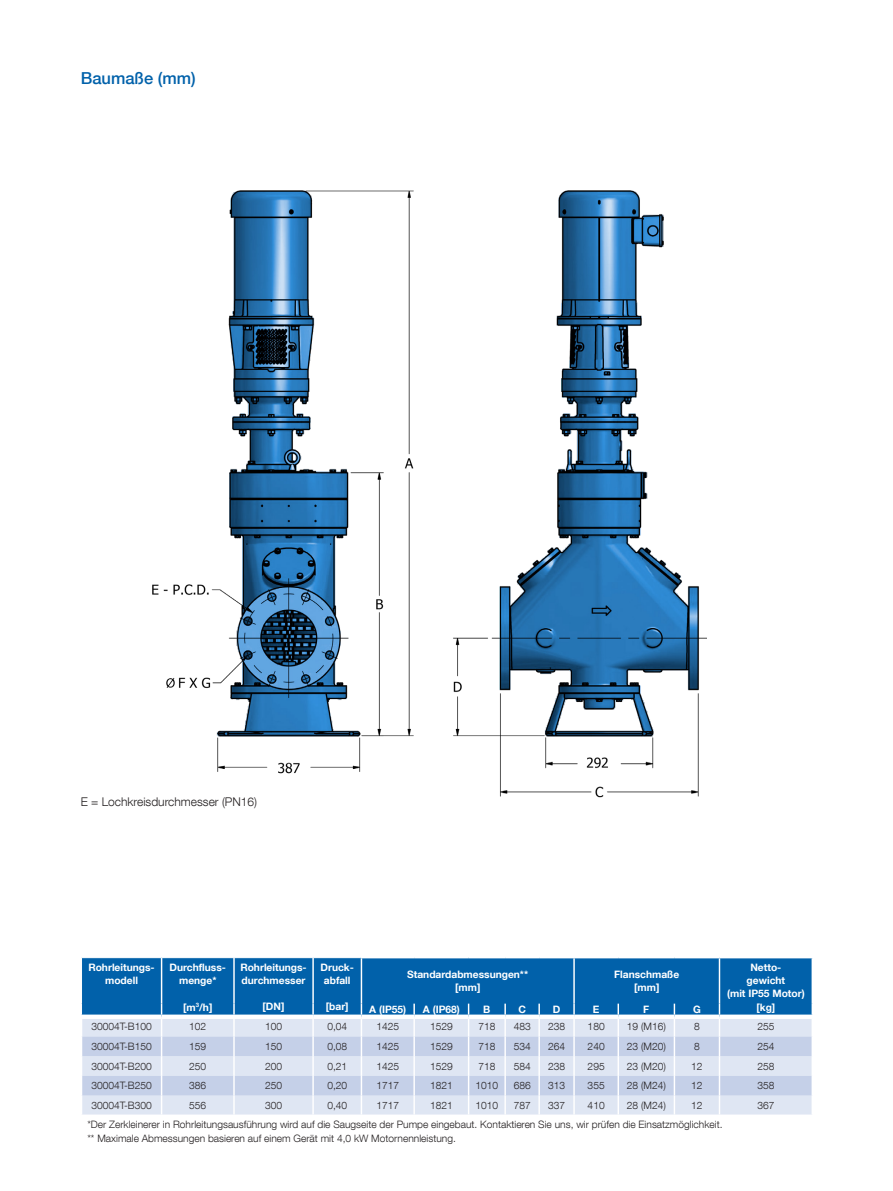
<style>
.page{position:relative;width:893px;height:1191px;background:#fff}
.page>*{position:absolute;margin:0;border:0;box-sizing:border-box;transform-origin:0 0}
.Subtitle{font:500 16.5px "Helvetica Neue LT Com";color:#0161aa}
.Table_text{font:300 12px "Helvetica Neue LT Com";color:#231f20}
.Table_text-2{font:300 10.2px/13.2px "Helvetica Neue LT Com";color:#231f20}
.Table_text-3{font:700 10.2px/13.2px "Helvetica Neue LT Com";color:#fff;text-align:center}
</style>
<div class="page">
<img style="left:152px;top:190px;width:555px;height:608px">
<div style="left:82px;top:958px;width:730px;height:56px;background:#0161aa"></div>
<div style="left:82px;top:1019px;width:730px;height:95px;background:#dfe6f3"></div>
<svg style="left:82px;top:1036px;width:730px;height:59px;fill:#c5d0e8"></svg>
<hr style="left:233px;top:1036px;width:2px;height:20px;background:#fff">
<hr style="left:312px;top:1036px;width:2px;height:20px;background:#fff">
<hr style="left:413px;top:1036px;width:2px;height:20px;background:#fff">
<hr style="left:504px;top:1036px;width:2px;height:20px;background:#fff">
<hr style="left:538px;top:1036px;width:2px;height:20px;background:#fff">
<hr style="left:573px;top:1036px;width:2px;height:20px;background:#fff">
<svg style="left:233px;top:1056px;width:2px;height:19px"></svg>
<svg style="left:312px;top:1056px;width:2px;height:19px"></svg>
<svg style="left:413px;top:1056px;width:2px;height:19px"></svg>
<svg style="left:504px;top:1056px;width:2px;height:19px"></svg>
<svg style="left:538px;top:1056px;width:2px;height:19px"></svg>
<svg style="left:573px;top:1056px;width:2px;height:19px"></svg>
<hr style="left:233px;top:1075px;width:2px;height:20px;background:#fff">
<hr style="left:312px;top:1075px;width:2px;height:20px;background:#fff">
<hr style="left:413px;top:1075px;width:2px;height:20px;background:#fff">
<hr style="left:504px;top:1075px;width:2px;height:20px;background:#fff">
<hr style="left:538px;top:1075px;width:2px;height:20px;background:#fff">
<hr style="left:573px;top:1075px;width:2px;height:20px;background:#fff">
<svg style="left:233px;top:1095px;width:2px;height:19px"></svg>
<svg style="left:312px;top:1095px;width:2px;height:19px"></svg>
<svg style="left:413px;top:1095px;width:2px;height:19px"></svg>
<svg style="left:504px;top:1095px;width:2px;height:19px"></svg>
<svg style="left:538px;top:1095px;width:2px;height:19px"></svg>
<svg style="left:573px;top:1095px;width:2px;height:19px"></svg>
<hr style="left:573px;top:958px;width:2px;height:45px;background:#fff">
<hr style="left:719px;top:958px;width:1px;height:45px;background:#fff">
<hr style="left:161px;top:958px;width:1px;height:45px;background:#fff">
<hr style="left:233px;top:958px;width:2px;height:45px;background:#fff">
<hr style="left:312px;top:958px;width:2px;height:45px;background:#fff">
<svg style="left:161px;top:1003px;width:1px;height:111px"></svg>
<svg style="left:233px;top:1003px;width:2px;height:33px"></svg>
<svg style="left:312px;top:1003px;width:2px;height:33px"></svg>
<hr style="left:361px;top:958px;width:1px;height:45px;background:#fff">
<svg style="left:361px;top:1003px;width:1px;height:111px"></svg>
<svg style="left:413px;top:1003px;width:2px;height:33px"></svg>
<svg style="left:468px;top:1003px;width:1px;height:111px"></svg>
<svg style="left:504px;top:1003px;width:2px;height:33px"></svg>
<svg style="left:538px;top:1003px;width:2px;height:33px"></svg>
<svg style="left:573px;top:1003px;width:2px;height:33px"></svg>
<svg style="left:618px;top:1003px;width:1px;height:111px"></svg>
<svg style="left:674px;top:1003px;width:1px;height:111px"></svg>
<svg style="left:719px;top:1003px;width:1px;height:111px"></svg>
<div style="left:361px;top:1014px;width:53px;height:5px;background:#fff"></div>
<div style="left:414px;top:1014px;width:55px;height:5px;background:#fff"></div>
<div style="left:469px;top:1014px;width:36px;height:5px;background:#fff"></div>
<div style="left:505px;top:1014px;width:34px;height:5px;background:#fff"></div>
<div style="left:539px;top:1014px;width:35px;height:5px;background:#fff"></div>
<div style="left:574px;top:1014px;width:44px;height:5px;background:#fff"></div>
<div style="left:618px;top:1014px;width:56px;height:5px;background:#fff"></div>
<div style="left:674px;top:1014px;width:45px;height:5px;background:#fff"></div>
<div style="left:719px;top:1014px;width:94px;height:5px;background:#fff"></div>
<p class="Subtitle" style="left:81px;top:68px;width:116px">Baumaße (mm)</p>
<p class="Table_text" style="left:81px;top:794px;width:178px">E = Lochkreisdurchmesser (PN16)</p>
<p class="Table_text-3" style="left:88px;top:960px;width:68px">Rohrleitungs-</p>
<p class="Table_text-3" style="left:105px;top:973px;width:34px">modell</p>
<p class="Table_text-3" style="left:170px;top:960px;width:58px">Durchfluss&shy;menge*</p>
<p class="Table_text-3" style="left:183px;top:1000px;width:31px">[m<sup>3</sup>/h]</p>
<p class="Table_text-3" style="left:240px;top:960px;width:68px">Rohrleitungs-</p>
<p class="Table_text-3" style="left:242px;top:973px;width:65px">durchmesser</p>
<p class="Table_text-3" style="left:263px;top:999px;width:23px">[DN]</p>
<p class="Table_text-3" style="left:321px;top:960px;width:35px">Druck&shy;abfall</p>
<p class="Table_text-3" style="left:326px;top:999px;width:24px">[bar]</p>
<p class="Table_text-3" style="left:407px;top:967px;width:123px">Standardabmessungen** [mm]</p>
<p class="Table_text-3" style="left:614px;top:967px;width:67px">Flanschmaße</p>
<p class="Table_text-3" style="left:634px;top:980px;width:27px">[mm]</p>
<p class="Table_text-3" style="left:750px;top:960px;width:33px">Netto-</p>
<p class="Table_text-3" style="left:727px;top:973px;width:79px">gewicht<br>(mit IP55 Motor)</p>
<p class="Table_text-3" style="left:369px;top:1002px;width:39px">A (IP55)</p>
<p class="Table_text-3" style="left:423px;top:1002px;width:39px">A (IP68)</p>
<p class="Table_text-3" style="left:483px;top:1002px;width:9px">B</p>
<p class="Table_text-3" style="left:518px;top:1002px;width:9px">C</p>
<p class="Table_text-3" style="left:553px;top:1002px;width:9px">D</p>
<p class="Table_text-3" style="left:593px;top:1002px;width:8px">E</p>
<p class="Table_text-3" style="left:643px;top:1002px;width:8px">F</p>
<p class="Table_text-3" style="left:693px;top:1002px;width:9px">G</p>
<p class="Table_text-3" style="left:756px;top:1000px;width:20px">[kg]</p>
<p class="Table_text-2" style="left:91px;top:1019px;width:62px">30004T-B100</p>
<p class="Table_text-2" style="left:189px;top:1019px;width:19px">102</p>
<p class="Table_text-2" style="left:265px;top:1019px;width:19px">100</p>
<p class="Table_text-2" style="left:327px;top:1019px;width:21px">0,04</p>
<p class="Table_text-2" style="left:376px;top:1019px;width:24px">1425</p>
<p class="Table_text-2" style="left:430px;top:1019px;width:24px">1529</p>
<p class="Table_text-2" style="left:478px;top:1019px;width:19px">718</p>
<p class="Table_text-2" style="left:514px;top:1019px;width:19px">483</p>
<p class="Table_text-2" style="left:548px;top:1019px;width:19px">238</p>
<p class="Table_text-2" style="left:588px;top:1019px;width:19px">180</p>
<p class="Table_text-2" style="left:627px;top:1019px;width:40px">19 (M16)</p>
<p class="Table_text-2" style="left:694px;top:1019px;width:7px">8</p>
<p class="Table_text-2" style="left:757px;top:1019px;width:19px">255</p>
<p class="Table_text-2" style="left:91px;top:1039px;width:62px">30004T-B150</p>
<p class="Table_text-2" style="left:189px;top:1039px;width:19px">159</p>
<p class="Table_text-2" style="left:265px;top:1039px;width:19px">150</p>
<p class="Table_text-2" style="left:327px;top:1039px;width:21px">0,08</p>
<p class="Table_text-2" style="left:376px;top:1039px;width:24px">1425</p>
<p class="Table_text-2" style="left:430px;top:1039px;width:24px">1529</p>
<p class="Table_text-2" style="left:478px;top:1039px;width:19px">718</p>
<p class="Table_text-2" style="left:514px;top:1039px;width:19px">534</p>
<p class="Table_text-2" style="left:548px;top:1039px;width:19px">264</p>
<p class="Table_text-2" style="left:588px;top:1039px;width:19px">240</p>
<p class="Table_text-2" style="left:627px;top:1039px;width:40px">23 (M20)</p>
<p class="Table_text-2" style="left:694px;top:1039px;width:7px">8</p>
<p class="Table_text-2" style="left:757px;top:1039px;width:19px">254</p>
<p class="Table_text-2" style="left:91px;top:1059px;width:62px">30004T-B200</p>
<p class="Table_text-2" style="left:189px;top:1059px;width:19px">250</p>
<p class="Table_text-2" style="left:265px;top:1059px;width:19px">200</p>
<p class="Table_text-2" style="left:327px;top:1059px;width:21px">0,21</p>
<p class="Table_text-2" style="left:376px;top:1059px;width:24px">1425</p>
<p class="Table_text-2" style="left:430px;top:1059px;width:24px">1529</p>
<p class="Table_text-2" style="left:478px;top:1059px;width:19px">718</p>
<p class="Table_text-2" style="left:514px;top:1059px;width:19px">584</p>
<p class="Table_text-2" style="left:548px;top:1059px;width:19px">238</p>
<p class="Table_text-2" style="left:588px;top:1059px;width:19px">295</p>
<p class="Table_text-2" style="left:627px;top:1059px;width:40px">23 (M20)</p>
<p class="Table_text-2" style="left:691px;top:1059px;width:13px">12</p>
<p class="Table_text-2" style="left:757px;top:1059px;width:19px">258</p>
<p class="Table_text-2" style="left:91px;top:1079px;width:62px">30004T-B250</p>
<p class="Table_text-2" style="left:189px;top:1079px;width:19px">386</p>
<p class="Table_text-2" style="left:265px;top:1079px;width:19px">250</p>
<p class="Table_text-2" style="left:327px;top:1079px;width:21px">0,20</p>
<p class="Table_text-2" style="left:376px;top:1079px;width:24px">1717</p>
<p class="Table_text-2" style="left:430px;top:1079px;width:24px">1821</p>
<p class="Table_text-2" style="left:475px;top:1079px;width:24px">1010</p>
<p class="Table_text-2" style="left:514px;top:1079px;width:19px">686</p>
<p class="Table_text-2" style="left:548px;top:1079px;width:19px">313</p>
<p class="Table_text-2" style="left:588px;top:1079px;width:19px">355</p>
<p class="Table_text-2" style="left:627px;top:1079px;width:40px">28 (M24)</p>
<p class="Table_text-2" style="left:691px;top:1079px;width:13px">12</p>
<p class="Table_text-2" style="left:757px;top:1079px;width:19px">358</p>
<p class="Table_text-2" style="left:91px;top:1098px;width:62px">30004T-B300</p>
<p class="Table_text-2" style="left:189px;top:1098px;width:19px">556</p>
<p class="Table_text-2" style="left:265px;top:1098px;width:19px">300</p>
<p class="Table_text-2" style="left:327px;top:1098px;width:21px">0,40</p>
<p class="Table_text-2" style="left:376px;top:1098px;width:24px">1717</p>
<p class="Table_text-2" style="left:430px;top:1098px;width:24px">1821</p>
<p class="Table_text-2" style="left:475px;top:1098px;width:24px">1010</p>
<p class="Table_text-2" style="left:514px;top:1098px;width:19px">787</p>
<p class="Table_text-2" style="left:548px;top:1098px;width:19px">337</p>
<p class="Table_text-2" style="left:588px;top:1098px;width:19px">410</p>
<p class="Table_text-2" style="left:627px;top:1098px;width:40px">28 (M24)</p>
<p class="Table_text-2" style="left:691px;top:1098px;width:13px">12</p>
<p class="Table_text-2" style="left:757px;top:1098px;width:19px">367</p>
<p class="Table_text-2" style="left:87px;top:1118px;width:637px">*Der Zerkleinerer in Rohrleitungsausführung wird auf die Saugseite der Pumpe eingebaut. Kontaktieren Sie uns, wir prüfen die Einsatzmöglichkeit. ** Maximale Abmessungen basieren auf einem Gerät mit 4,0 kW Motornennleistung.</p>
</div>
